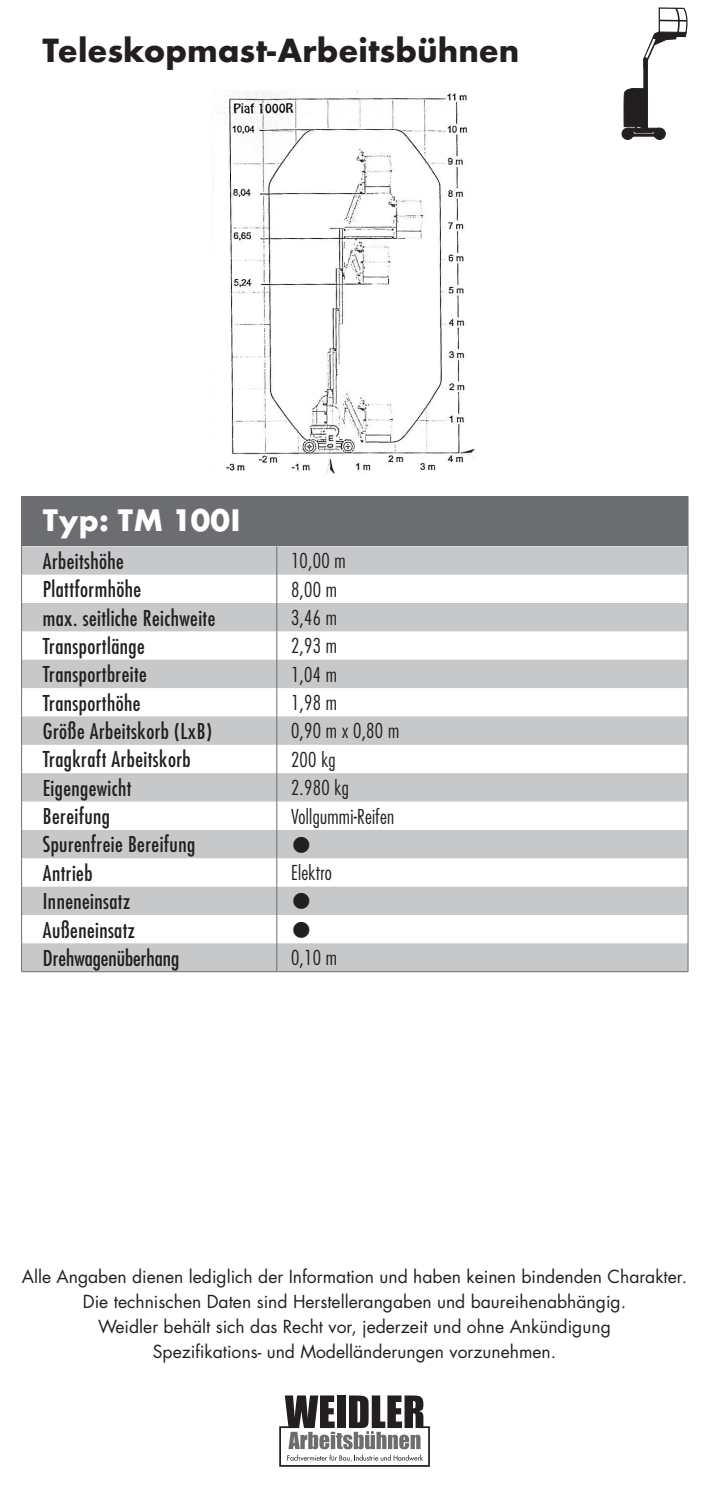
<style>
.page{position:relative;width:709px;height:1489px;background:#fff}
.page>*{position:absolute;margin:0;border:0;box-sizing:border-box;transform-origin:0 0}
.Headline{font:700 35px "Futura T";color:#231f20}
.Tabellenhead{font:700 32.5px "Futura T";letter-spacing:.01em;color:#fff}
.Tabellenfließ{font:27.5px "Wingdings";color:#231f20}
.Tabellensub{font:condensed 21.25px "Futura";letter-spacing:.02em;color:#231f20}
.Tabellensub-2{font:condensed 21.25px "Futura";color:#231f20}
.Tabellenfließ-2{font:300 condensed 20px "Futura";letter-spacing:.015em;color:#231f20}
.t1{font:17.5px/25px "Futura";color:#231f20;text-align:center}
</style>
<div class="page">
<svg style="left:279px;top:1395px;width:151px;height:71px"></svg>
<div style="left:22px;top:496px;width:666px;height:50px;background:#6c6d70"></div>
<svg style="left:22px;top:546px;width:665px;height:425px;fill:#c7c8ca"></svg>
<hr style="left:21px;top:496px;width:256px;height:1px;background:#6c6d70">
<hr style="left:21px;top:497px;width:1px;height:49px;background:#6c6d70">
<svg style="left:21px;top:546px;width:1px;height:425px"></svg>
<svg style="left:276px;top:546px;width:1px;height:425px"></svg>
<svg style="left:687px;top:546px;width:1px;height:425px"></svg>
<hr style="left:21px;top:971px;width:256px;height:1px;background:#6c6d70">
<hr style="left:277px;top:971px;width:411px;height:1px;background:#6c6d70">
<img style="left:216px;top:90px;width:259px;height:384px">
<svg style="left:643px;top:69px;width:4px;height:19px"></svg>
<svg style="left:643px;top:7px;width:44px;height:62px"></svg>
<div style="left:622px;top:128px;width:11px;height:11px;background:#231f20;border-radius:50%"></div>
<div style="left:621px;top:128px;width:12px;height:12px;border:1px solid #231f20;border-radius:50%"></div>
<div style="left:654px;top:128px;width:11px;height:11px;background:#231f20;border-radius:50%"></div>
<div style="left:653px;top:128px;width:12px;height:12px;border:1px solid #231f20;border-radius:50%"></div>
<svg style="left:623px;top:88px;width:38px;height:49px"></svg>
<p class="Headline" style="left:43px;top:29px;width:478px">Teleskopmast-Arbeitsbühnen</p>
<p class="Tabellenhead" style="left:43px;top:501px;width:199px">Typ: TM 100I</p>
<p class="Tabellensub" style="left:43px;top:548px;width:83px">Arbeitshöhe</p>
<p class="Tabellenfließ-2" style="left:291px;top:549px;width:56px">10,00 m</p>
<p class="Tabellensub" style="left:43px;top:576px;width:100px">Plattformhöhe</p>
<p class="Tabellenfließ-2" style="left:291px;top:577px;width:47px">8,00 m</p>
<p class="Tabellensub" style="left:43px;top:605px;width:174px">max. seitliche Reichweite</p>
<p class="Tabellenfließ-2" style="left:291px;top:605px;width:47px">3,46 m</p>
<p class="Tabellensub" style="left:43px;top:633px;width:103px">Transportlänge</p>
<p class="Tabellenfließ-2" style="left:291px;top:634px;width:47px">2,93 m</p>
<p class="Tabellensub" style="left:43px;top:661px;width:105px">Transportbreite</p>
<p class="Tabellenfließ-2" style="left:291px;top:662px;width:47px">1,04 m</p>
<p class="Tabellensub" style="left:43px;top:690px;width:99px">Transporthöhe</p>
<p class="Tabellenfließ-2" style="left:291px;top:690px;width:47px">1,98 m</p>
<p class="Tabellensub" style="left:43px;top:718px;width:171px">Größe Arbeitskorb (LxB)</p>
<p class="Tabellenfließ-2" style="left:291px;top:719px;width:110px">0,90 m x 0,80 m</p>
<p class="Tabellensub" style="left:43px;top:746px;width:149px">Tragkraft Arbeitskorb</p>
<p class="Tabellenfließ-2" style="left:291px;top:747px;width:46px">200 kg</p>
<p class="Tabellensub" style="left:43px;top:775px;width:90px">Eigengewicht</p>
<p class="Tabellenfließ-2" style="left:291px;top:775px;width:59px">2.980 kg</p>
<p class="Tabellensub" style="left:43px;top:803px;width:69px">Bereifung</p>
<p class="Tabellenfließ-2" style="left:291px;top:804px;width:105px">Vollgummi-Reifen</p>
<p class="Tabellensub" style="left:43px;top:831px;width:154px">Spurenfreie Bereifung</p>
<p class="Tabellenfließ" style="left:291px;top:829px;width:22px">●</p>
<p class="Tabellensub" style="left:43px;top:860px;width:51px">Antrieb</p>
<p class="Tabellenfließ-2" style="left:291px;top:861px;width:42px">Elektro</p>
<p class="Tabellensub" style="left:43px;top:888px;width:89px">Inneneinsatz</p>
<p class="Tabellenfließ" style="left:291px;top:886px;width:22px">●</p>
<p class="Tabellensub" style="left:43px;top:916px;width:94px">Außeneinsatz</p>
<p class="Tabellenfließ" style="left:291px;top:915px;width:22px">●</p>
<p class="Tabellensub-2" style="left:43px;top:945px;width:138px">Drehwagenüberhang</p>
<p class="Tabellenfließ-2" style="left:291px;top:946px;width:47px">0,10 m</p>
<p class="t1" style="left:22px;top:1263px;width:666px">Alle Angaben dienen lediglich der Information und haben keinen bindenden Charakter.<br>Die technischen Daten sind Herstellerangaben und baureihenabhängig.<br>Weidler behält sich das Recht vor, jederzeit und ohne Ankündigung<br>Spezifikations- und Modelländerungen vorzunehmen.</p>
</div>
